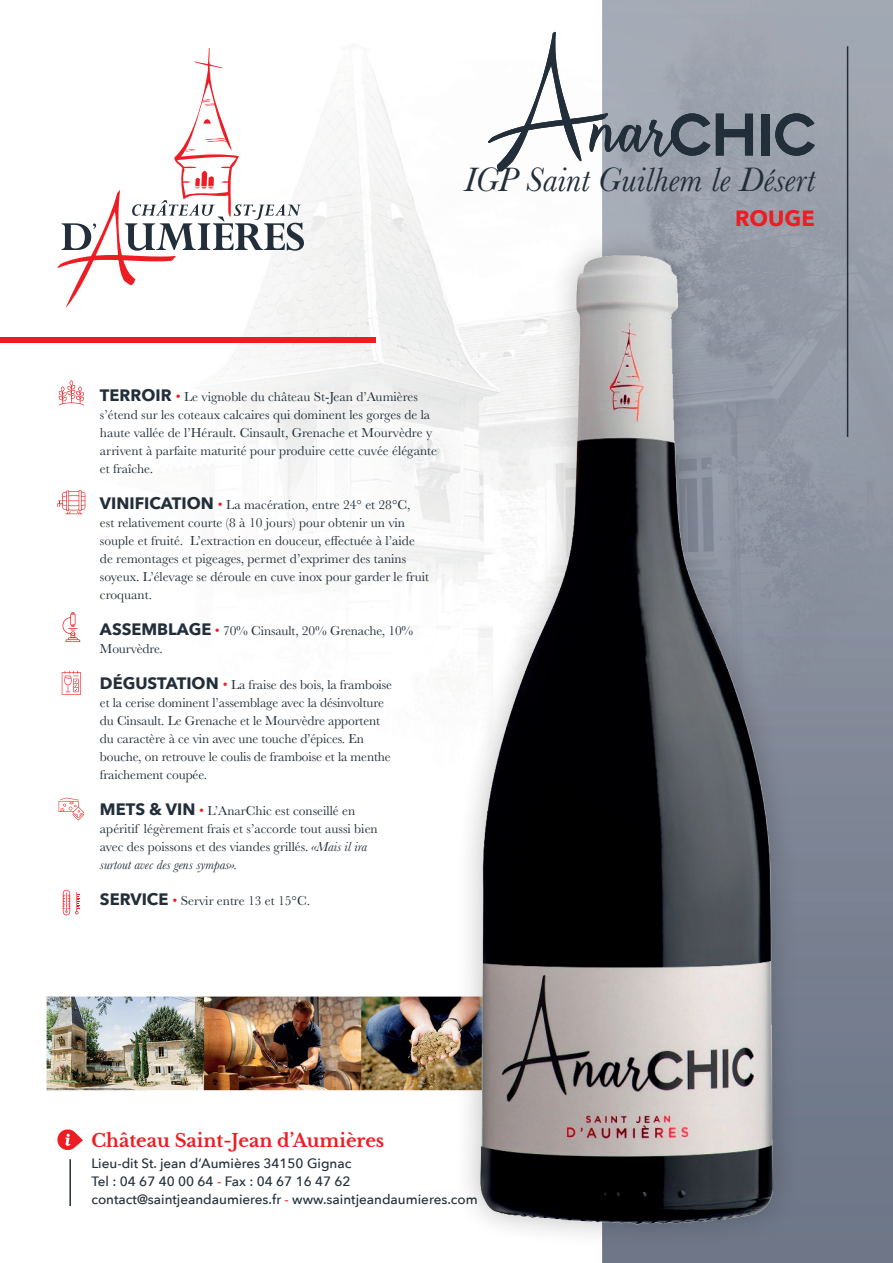
<style>
.page{position:relative;width:893px;height:1263px;background:#fff}
.page>*{position:absolute;margin:0;border:0;box-sizing:border-box;transform-origin:0 0}
.t1{font:italic 35.1px "Baskerville";letter-spacing:.005em;color:#222e39}
.t2{font:700 21.9px "Avenir Next";color:#ee1d23}
.t3{font:700 18px "Libre Baskerville";color:#ee1d23}
.t4{font:13.5px/18px "Baskerville";color:#222e39}
.t5{font:500 13.5px/18px "Avenir Next";color:#222e39}
.s1{font-family:"Avenir Next";font-weight:700;font-size:16.5px}
.s2{font-family:"Avenir Next";font-weight:700;font-size:16.5px;color:#ee1d23}
.s3{font-style:italic}
.s4{color:#ee1d23}
</style>
<div class="page">
<img style="left:46px;top:0;width:847px;height:1263px">
<hr style="left:847px;top:46px;width:1px;height:391px;background:#222e39">
<svg style="left:57px;top:48px;width:247px;height:260px"></svg>
<div style="left:0;top:337px;width:375px;height:6px;background:#ee1d23"></div>
<svg style="left:56px;top:1128px;width:27px;height:23px"></svg>
<hr style="left:69px;top:1159px;width:2px;height:47px;background:#222e39">
<svg style="left:58px;top:380px;width:26px;height:25px"></svg>
<svg style="left:57px;top:490px;width:28px;height:25px"></svg>
<svg style="left:63px;top:612px;width:17px;height:30px"></svg>
<svg style="left:63px;top:890px;width:17px;height:25px"></svg>
<svg style="left:59px;top:798px;width:25px;height:22px"></svg>
<svg style="left:62px;top:671px;width:19px;height:24px"></svg>
<div style="left:454px;top:228px;width:346px;height:1022px;background:#231f20;opacity:.3"></div>
<img style="left:480px;top:255px;width:293px;height:970px">
<svg style="left:488px;top:32px;width:265px;height:139px"></svg>
<div style="left:761px;top:114px;width:8px;height:42px;background:#222e39"></div>
<svg style="left:775px;top:113px;width:40px;height:43px"></svg>
<h1 class="t1" style="left:464px;top:156px;width:352px">IGP Saint Guilhem le Désert</h1>
<h2 class="t2" style="left:735px;top:199px;width:81px">ROUGE</h2>
<p class="t4" style="left:100px;top:388px;width:339px"><span class="s1">TERROIR</span> <span class="s2">·</span> Le vignoble du château St-Jean d’Aumières s’étend sur les coteaux calcaires qui dominent les gorges de la haute vallée de l’Hérault. Cinsault, Grenache et Mourvèdre y arrivent à parfaite maturité pour produire cette cuvée élégante et fraîche.</p>
<p class="t4" style="left:100px;top:496px;width:331px"><span class="s1">VINIFICATION</span> <span class="s2">·</span> La macération, entre 24° et 28°C,<br>est relativement courte (8 à 10 jours) pour obtenir un vin souple et fruité. L’extraction en douceur, effectuée à l’aide de remontages et pigeages, permet d’exprimer des tanins soyeux. L’élevage se déroule en cuve inox pour garder le fruit croquant.</p>
<p class="t4" style="left:100px;top:622px;width:315px"><span class="s1">ASSEMBLAGE</span> <span class="s2">·</span> 70% Cinsault, 20% Grenache, 10%<br>Mourvèdre.</p>
<p class="t4" style="left:100px;top:676px;width:294px"><span class="s1">DÉGUSTATION</span> <span class="s2">·</span> La fraise des bois, la framboise et la cerise dominent l’assemblage avec la désinvolture du Cinsault. Le Grenache et le Mourvèdre apportent du caractère à ce vin avec une touche d’épices. En bouche, on retrouve le coulis de framboise et la menthe fraichement coupée.</p>
<p class="t4" style="left:100px;top:802px;width:279px"><span class="s1">METS &amp; VIN</span> <span class="s2">·</span> L’AnarChic est conseillé en apéritif légèrement frais et s’accorde tout aussi bien avec des poissons et des viandes grillés. <span class="s3">«Mais il ira surtout avec des gens sympas».</span></p>
<p class="t4" style="left:100px;top:892px;width:212px"><span class="s1">SERVICE</span> <span class="s2">·</span> Servir entre 13 et 15°C.</p>
<h3 class="t3" style="left:91px;top:1130px;width:294px">Château Saint-Jean d’Aumières</h3>
<p class="t5" style="left:91px;top:1154px;width:388px">Lieu-dit St. jean d’Aumières 34150 Gignac<br>Tel : 04 67 40 00 64 <span class="s4">-</span> Fax : 04 67 16 47 62 contact@saintjeandaumieres.fr <span class="s4">-</span> www.saintjeandaumieres.com</p>
</div>
